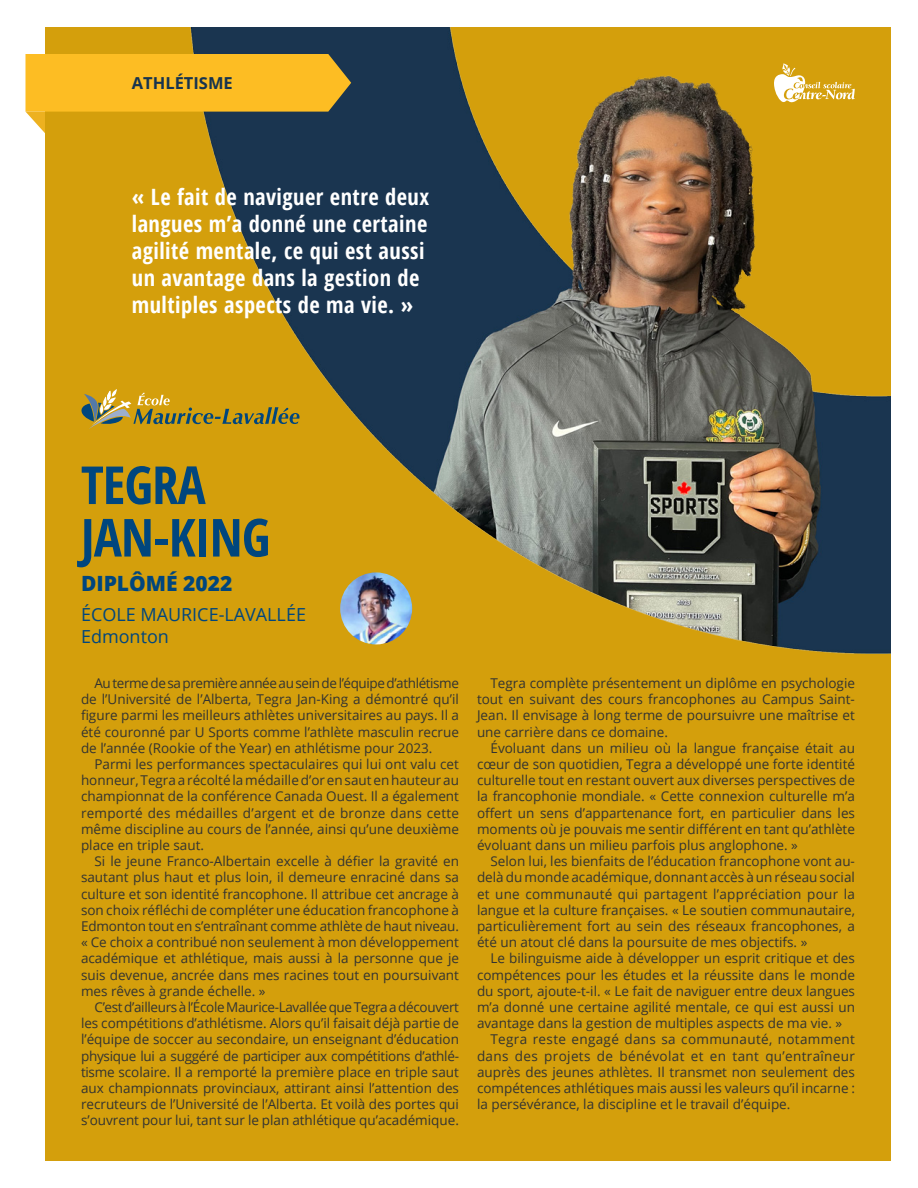
<style>
.page{position:relative;width:918px;height:1188px;background:#fff}
.page>*{position:absolute;margin:0;border:0;box-sizing:border-box;transform-origin:0 0}
.exergue1{font:700 condensed 52.5px/52.5px "Open Sans";letter-spacing:-.015em;color:#00467e}
.texte_courant{font:700 condensed 22.5px/27px "Open Sans";letter-spacing:.02em;color:#fff}
.titre3{font:800 21px "Open Sans";color:#00467e}
.titre3-2{font:18px/21.6px "Open Sans";color:#00467e}
.texte_courant-2{font:700 16.5px "Open Sans";color:#17344f}
.texte_courant-3{font:13.5px/16.2px "Open Sans";color:#323332;text-align:justify}
</style>
<div class="page">
<div style="left:45px;top:27px;width:846px;height:1134px;background:#d49f0c"></div>
<img style="left:190px;top:27px;width:701px;height:627px">
<svg style="left:26px;top:54px;width:325px;height:79px;background:#d6a528"></svg>
<img style="left:340px;top:572px;width:72px;height:72px;border-radius:36px">
<svg style="left:81px;top:389px;width:219px;height:40px"></svg>
<svg style="left:774px;top:63px;width:81px;height:40px"></svg>
<p class="texte_courant-2" style="left:132px;top:71px;width:103px">ATHLÉTISME</p>
<p class="texte_courant" style="left:132px;top:183px;width:299px">« Le fait de naviguer entre deux langues m’a donné une certaine agilité mentale, ce qui est aussi un avantage dans la gestion de multiples aspects de ma vie. »</p>
<p class="exergue1" style="left:81px;top:458px;width:191px">TEGRA<br>JAN-KING</p>
<p class="titre3" style="left:81px;top:567px;width:153px">DIPLÔMÉ 2022</p>
<p class="titre3-2" style="left:81px;top:604px;width:227px">ÉCOLE MAURICE-LAVALLÉE<br>Edmonton</p>
<p class="texte_courant-3" style="left:81px;top:675px;width:380px;text-indent:14px">Au terme de sa première année au sein de l’équipe d’athlétisme de l’Université de l’Alberta, Tegra Jan-King a démontré qu’il figure parmi les meilleurs athlètes universitaires au pays. Il a été couronné par U Sports comme l’athlète masculin recrue de l’année (Rookie of the Year) en athlétisme pour 2023.</p>
<p class="texte_courant-3" style="left:81px;top:756px;width:380px;text-indent:14px">Parmi les performances spectaculaires qui lui ont valu cet honneur, Tegra a récolté la médaille d’or en saut en hauteur au championnat de la conférence Canada Ouest. Il a également remporté des médailles d’argent et de bronze dans cette même discipline au cours de l’année, ainsi qu’une deuxième place en triple saut.</p>
<p class="texte_courant-3" style="left:81px;top:853px;width:380px;text-indent:14px">Si le jeune Franco-Albertain excelle à défier la gravité en sautant plus haut et plus loin, il demeure enraciné dans sa culture et son identité francophone. Il attribue cet ancrage à son choix réfléchi de compléter une éducation francophone à Edmonton tout en s’entraînant comme athlète de haut niveau. « Ce choix a contribué non seulement à mon développement académique et athlétique, mais aussi à la personne que je suis devenue, ancrée dans mes racines tout en poursuivant mes rêves à grande échelle. »</p>
<p class="texte_courant-3" style="left:81px;top:999px;width:380px;text-indent:14px">C’est d’ailleurs à l’École Maurice-Lavallée que Tegra a découvert les compétitions d’athlétisme. Alors qu’il faisait déjà partie de l’équipe de soccer au secondaire, un enseignant d’éducation physique lui a suggéré de participer aux compétitions d’athlé&shy;tisme scolaire. Il a remporté la première place en triple saut aux championnats provinciaux, attirant ainsi l’attention des recruteurs de l’Université de l’Alberta. Et voilà des portes qui s’ouvrent pour lui, tant sur le plan athlétique qu’académique.</p>
<p class="texte_courant-3" style="left:477px;top:675px;width:380px;text-indent:14px">Tegra complète présentement un diplôme en psychologie tout en suivant des cours francophones au Campus Saint-Jean. Il envisage à long terme de poursuivre une maîtrise et une carrière dans ce domaine.</p>
<p class="texte_courant-3" style="left:477px;top:740px;width:380px;text-indent:14px">Évoluant dans un milieu où la langue française était au cœur de son quotidien, Tegra a développé une forte identité culturelle tout en restant ouvert aux diverses perspectives de la francophonie mondiale. « Cette connexion culturelle m’a offert un sens d’appartenance fort, en particulier dans les moments où je pouvais me sentir différent en tant qu’athlète évoluant dans un milieu parfois plus anglophone. »</p>
<p class="texte_courant-3" style="left:477px;top:853px;width:380px;text-indent:14px">Selon lui, les bienfaits de l’éducation francophone vont au&shy;delà du monde académique, donnant accès à un réseau social et une communauté qui partagent l’appréciation pour la langue et la culture françaises. « Le soutien communautaire, particulièrement fort au sein des réseaux francophones, a été un atout clé dans la poursuite de mes objectifs. »</p>
<p class="texte_courant-3" style="left:477px;top:950px;width:380px;text-indent:14px">Le bilinguisme aide à développer un esprit critique et des compétences pour les études et la réussite dans le monde du sport, ajoute-t-il. « Le fait de naviguer entre deux langues m’a donné une certaine agilité mentale, ce qui est aussi un avantage dans la gestion de multiples aspects de ma vie. »</p>
<p class="texte_courant-3" style="left:477px;top:1031px;width:380px;text-indent:14px">Tegra reste engagé dans sa communauté, notamment dans des projets de bénévolat et en tant qu’entraîneur auprès des jeunes athlètes. Il transmet non seulement des compétences athlétiques mais aussi les valeurs qu’il incarne : la persévérance, la discipline et le travail d’équipe.</p>
</div>
